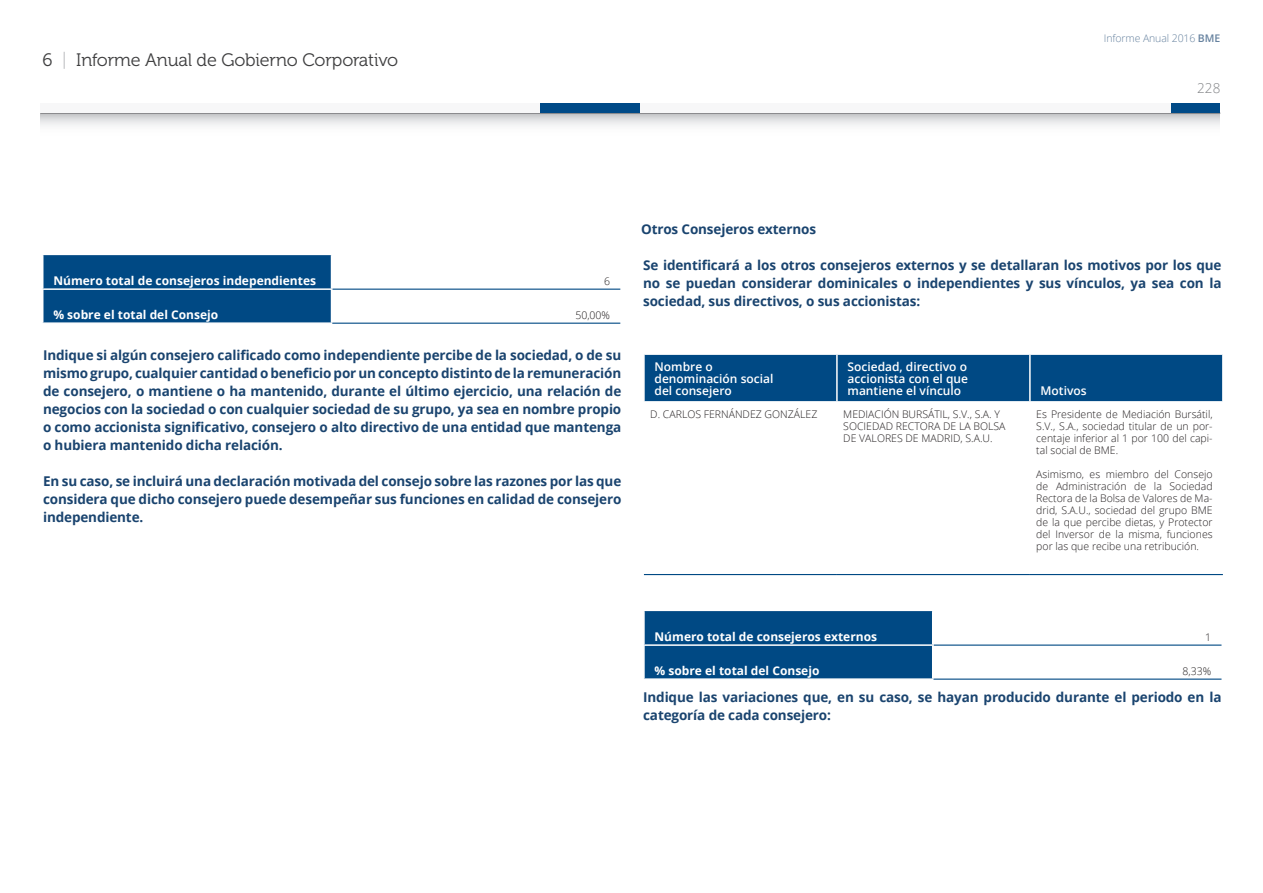
<style>
.page{position:relative;width:1263px;height:893px;background:#fff}
.page>*{position:absolute;margin:0;border:0;box-sizing:border-box;transform-origin:0 0}
.t1{font:18px "Museo 300";letter-spacing:-.01em;color:#3e3e3f}
.Títulos{font:700 13.5px/18px "Open Sans";letter-spacing:-.01em;color:#1a446f;text-align:justify}
.titulo_cuentas{font:700 13.5px "Open Sans";letter-spacing:-.01em;color:#1a446f}
.t2{font:300 13.5px "Open Sans";color:#808285}
.General_Texto_tablas{font:700 12px "Open Sans";color:#fff}
.Años_cabecera_bold{font:600 12px "Open Sans";color:#fff}
.General_Cifras_tabla{font:300 10.5px/12px "Open Sans";color:#231f20;text-align:justify}
.t3{font:300 10.5px "Open Sans";letter-spacing:-.01em;color:#66829f}
.s1{color:#c2c3c6}
.s2{font-weight:600}
</style>
<div class="page">
<svg style="left:40px;top:114px;width:1180px;height:12px"></svg>
<hr style="left:40px;top:113px;width:1180px;height:1px;background:#707073">
<div style="left:40px;top:103px;width:1180px;height:10px;background:#f7f7f8"></div>
<div style="left:540px;top:103px;width:100px;height:10px;background:#004a87"></div>
<div style="left:1171px;top:103px;width:49px;height:10px;background:#004a87"></div>
<div style="left:43px;top:255px;width:288px;height:67px;background:#004984"></div>
<hr style="left:332px;top:289px;width:288px;height:1px;background:#004984">
<hr style="left:42px;top:288px;width:290px;height:2px;background:#fff">
<hr style="left:332px;top:323px;width:288px;height:1px;background:#004984">
<div style="left:645px;top:355px;width:577px;height:46px;background:#004984"></div>
<hr style="left:836px;top:355px;width:2px;height:46px;background:#fff">
<hr style="left:1029px;top:355px;width:2px;height:46px;background:#fff">
<hr style="left:644px;top:574px;width:193px;height:1px;background:#004984">
<hr style="left:837px;top:574px;width:193px;height:1px;background:#004984">
<hr style="left:1030px;top:574px;width:193px;height:1px;background:#004984">
<div style="left:645px;top:611px;width:287px;height:67px;background:#004984"></div>
<hr style="left:933px;top:644px;width:288px;height:2px;background:#004984">
<hr style="left:643px;top:644px;width:290px;height:2px;background:#fff">
<hr style="left:933px;top:679px;width:288px;height:1px;background:#004984">
<h1 class="t1" style="left:43px;top:50px;width:357px">6 <span class="s1">|</span> Informe Anual de Gobierno Corporativo</h1>
<p class="t3" style="left:1104px;top:31px;width:118px">Informe Anual 2016 <span class="s2">BME</span></p>
<p class="t2" style="left:1197px;top:79px;width:25px">228</p>
<p class="General_Texto_tablas" style="left:53px;top:272px;width:264px">Número total de consejeros independientes</p>
<p class="General_Cifras_tabla" style="left:604px;top:275px;width:7px">6</p>
<p class="General_Texto_tablas" style="left:53px;top:306px;width:166px">% sobre el total del Consejo</p>
<p class="General_Cifras_tabla" style="left:575px;top:309px;width:36px">50,00%</p>
<p class="Títulos" style="left:43px;top:346px;width:580px">Indique si algún consejero calificado como independiente percibe de la sociedad, o de su mismo grupo, cualquier cantidad o beneficio por un concepto distinto de la remuneración de consejero, o mantiene o ha mantenido, durante el último ejercicio, una relación de negocios con la sociedad o con cualquier sociedad de su grupo, ya sea en nombre propio o como accionista significativo, consejero o alto directivo de una entidad que mantenga o hubiera mantenido dicha relación.</p>
<p class="Títulos" style="left:43px;top:472px;width:580px">En su caso, se incluirá una declaración motivada del consejo sobre las razones por las que considera que dicho consejero puede desempeñar sus funciones en calidad de consejero independiente.</p>
<p class="titulo_cuentas" style="left:641px;top:220px;width:177px">Otros Consejeros externos</p>
<p class="Títulos" style="left:643px;top:256px;width:580px">Se identificará a los otros consejeros externos y se detallaran los motivos por los que no se puedan considerar dominicales o independientes y sus vínculos, ya sea con la sociedad, sus directivos, o sus accionistas:</p>
<p class="Años_cabecera_bold" style="left:654px;top:359px;width:60px">Nombre o</p>
<p class="Años_cabecera_bold" style="left:654px;top:371px;width:120px">denominación social</p>
<p class="Años_cabecera_bold" style="left:654px;top:383px;width:79px">del consejero</p>
<p class="Años_cabecera_bold" style="left:847px;top:359px;width:121px">Sociedad, directivo o</p>
<p class="Años_cabecera_bold" style="left:847px;top:371px;width:122px">accionista con el que</p>
<p class="Años_cabecera_bold" style="left:847px;top:383px;width:115px">mantiene el vínculo</p>
<p class="Años_cabecera_bold" style="left:1040px;top:383px;width:48px">Motivos</p>
<p class="General_Cifras_tabla" style="left:650px;top:408px;width:169px">D. CARLOS FERNÁNDEZ GONZÁLEZ</p>
<p class="General_Cifras_tabla" style="left:843px;top:408px;width:164px;text-align:left">MEDIACIÓN BURSÁTIL, S.V., S.A. Y<br>SOCIEDAD RECTORA DE LA BOLSA<br>DE VALORES DE MADRID, S.A.U.</p>
<p class="General_Cifras_tabla" style="left:1036px;top:408px;width:178px">Es Presidente de Mediación Bursátil, S.V., S.A., sociedad titular de un por&shy;centaje inferior al 1 por 100 del capi&shy;tal social de BME.</p>
<p class="General_Cifras_tabla" style="left:1036px;top:468px;width:178px">Asimismo, es miembro del Consejo de Administración de la Sociedad Rectora de la Bolsa de Valores de Ma&shy;drid, S.A.U., sociedad del grupo BME de la que percibe dietas, y Protector del Inversor de la misma, funciones por las que recibe una retribución.</p>
<p class="General_Texto_tablas" style="left:654px;top:628px;width:224px">Número total de consejeros externos</p>
<p class="General_Cifras_tabla" style="left:1205px;top:631px;width:7px">1</p>
<p class="General_Texto_tablas" style="left:654px;top:662px;width:166px">% sobre el total del Consejo</p>
<p class="General_Cifras_tabla" style="left:1182px;top:665px;width:30px">8,33%</p>
<p class="Títulos" style="left:643px;top:688px;width:580px">Indique las variaciones que, en su caso, se hayan producido durante el periodo en la categoría de cada consejero:</p>
</div>
